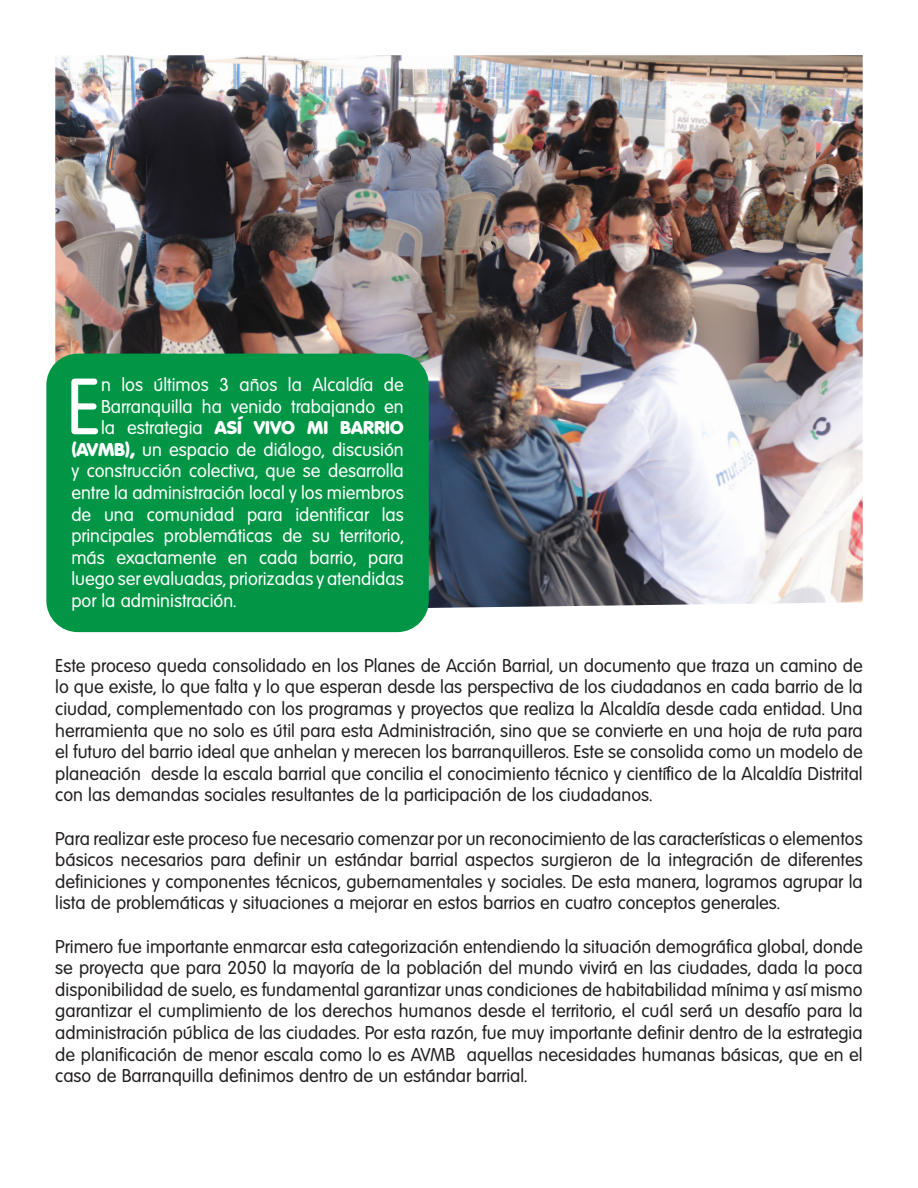
<style>
.page{position:relative;width:918px;height:1188px;background:#fff}
.page>*{position:absolute;margin:0;border:0;box-sizing:border-box;transform-origin:0 0}
.t1{font:77.25px "Volkswagen Serial";color:#fff}
.t2{font:18px/21.6px "Volkswagen Serial";color:#231f20;text-align:justify}
.t3{font:18px "Volkswagen Serial";color:#fff}
.t4{font:800 18px "Volkswagen Serial";color:#fff}
.s1{font-weight:400}
.s2{font-weight:800}
</style>
<div class="page">
<img style="left:55px;top:55px;width:808px;height:556px">
<div style="left:46px;top:354px;width:383px;height:278px;background:#009646;border-radius:31px"></div>
<p class="t1" style="left:66px;top:362px;width:36px">E</p>
<p class="t3" style="left:101px;top:374px;width:304px">n los últimos 3 años la Alcaldía de</p>
<p class="t3" style="left:101px;top:396px;width:304px">Barranquilla ha venido trabajando en</p>
<p class="t4" style="left:101px;top:416px;width:304px"><span class="s1">la estrategia</span> ASÍ VIVO MI BARRIO</p>
<p class="t3" style="left:71px;top:439px;width:334px"><span class="s2">(AVMB),</span> un espacio de diálogo, discusión</p>
<p class="t3" style="left:71px;top:461px;width:334px">y construcción colectiva, que se desarrolla</p>
<p class="t3" style="left:71px;top:482px;width:334px">entre la administración local y los miembros</p>
<p class="t3" style="left:71px;top:504px;width:334px">de una comunidad para identificar las</p>
<p class="t3" style="left:71px;top:525px;width:334px">principales problemáticas de su territorio,</p>
<p class="t3" style="left:71px;top:547px;width:334px">más exactamente en cada barrio, para</p>
<p class="t3" style="left:71px;top:569px;width:334px">luego ser evaluadas, priorizadas y atendidas</p>
<p class="t3" style="left:71px;top:590px;width:167px">por la administración.</p>
<p class="t2" style="left:55px;top:655px;width:809px">Este proceso queda consolidado en los Planes de Acción Barrial, un documento que traza un camino de lo que existe, lo que falta y lo que esperan desde las perspectiva de los ciudadanos en cada barrio de la ciudad, complementado con los programas y proyectos que realiza la Alcaldía desde cada entidad. Una herramienta que no solo es útil para esta Administración, sino que se convierte en una hoja de ruta para el futuro del barrio ideal que anhelan y merecen los barranquilleros. Este se consolida como un modelo de planeación desde la escala barrial que concilia el conocimiento técnico y científico de la Alcaldía Distrital con las demandas sociales resultantes de la participación de los ciudadanos.</p>
<p class="t2" style="left:55px;top:828px;width:809px">Para realizar este proceso fue necesario comenzar por un reconocimiento de las características o elementos básicos necesarios para definir un estándar barrial aspectos surgieron de la integración de diferentes definiciones y componentes técnicos, gubernamentales y sociales. De esta manera, logramos agrupar la lista de problemáticas y situaciones a mejorar en estos barrios en cuatro conceptos generales.</p>
<p class="t2" style="left:55px;top:936px;width:809px">Primero fue importante enmarcar esta categorización entendiendo la situación demográfica global, donde se proyecta que para 2050 la mayoría de la población del mundo vivirá en las ciudades, dada la poca disponibilidad de suelo, es fundamental garantizar unas condiciones de habitabilidad mínima y así mismo garantizar el cumplimiento de los derechos humanos desde el territorio, el cuál será un desafío para la administración pública de las ciudades. Por esta razón, fue muy importante definir dentro de la estrategia de planificación de menor escala como lo es AVMB aquellas necesidades humanas básicas, que en el caso de Barranquilla definimos dentro de un estándar barrial.</p>
</div>
